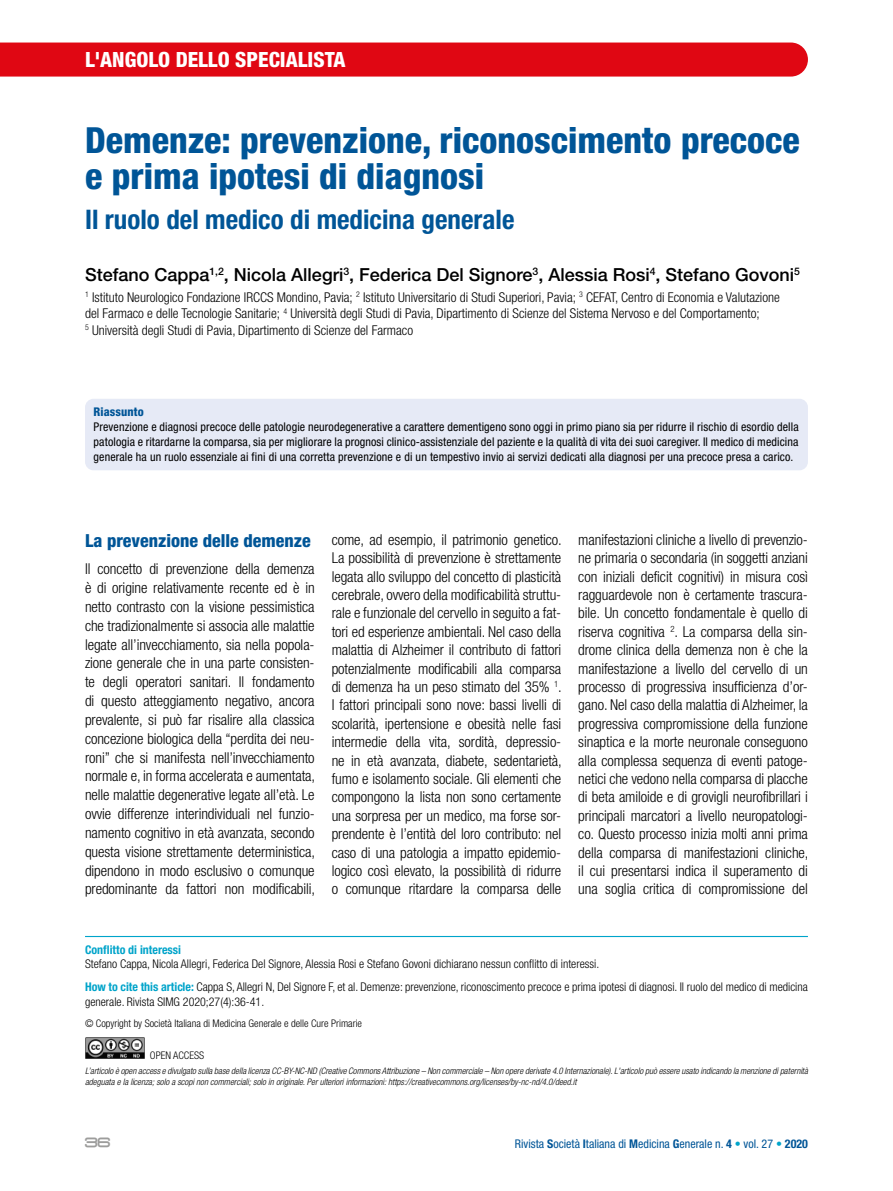
<style>
.page{position:relative;width:893px;height:1191px;background:#fff}
.page>*{position:absolute;margin:0;border:0;box-sizing:border-box;transform-origin:0 0}
.t1{font:800 condensed 36px/36px "Helvetica Neue LT Std";color:#005597}
.t2{font:700 condensed 27px "Helvetica Neue LT Std";color:#005597}
.t3{font:800 condensed 21px "Helvetica Neue LT Std";color:#fff}
.t4{font:500 18px "Helvetica Neue LT Std";color:#000}
.t5{font:800 condensed 18px "Helvetica Neue LT Std";color:#005597}
.t6{font:300 condensed 15px/18.5px "Helvetica Neue LT Std";letter-spacing:-.005em;color:#000;text-align:justify}
.t7{font:300 condensed 13.5px/16.5px "Helvetica Neue LT Std";color:#000}
.t8{font:13.5px "D3 Euronism Bold";color:#9d9d9c}
.t9{font:condensed 12px/15px "Helvetica Neue LT Std";letter-spacing:.01em;color:#000;text-align:justify}
.t10{font:300 condensed 12px/23px "Helvetica Neue LT Std";color:#000}
.t11{font:condensed 12px "Helvetica Neue LT Std";color:#005597}
.t12{font:700 condensed 12px "Helvetica Neue LT Std";color:#00a4ca}
.t13{font:800 condensed 12px "Helvetica Neue LT Std";letter-spacing:.01em;color:#005597}
.t14{font:300 condensed 10.5px "Helvetica Neue LT Std";color:#000}
.t15{font:italic 300 condensed 9px/10.8px "Helvetica Neue LT Std";color:#000}
.s1{font-weight:700;color:#00a4ca}
.s2{font-weight:700}
.s3{color:#00a4ca}
</style>
<div class="page">
<div style="left:0;top:43px;width:808px;height:34px;background:#e00713"></div>
<hr style="left:85px;top:936px;width:723px;height:1px;background:#00a4ca">
<img style="left:85px;top:1037px;width:60px;height:21px">
<div style="left:85px;top:399px;width:723px;height:71px;background:#e6eaf6;border-radius:9px"></div>
<h3 class="t3" style="left:85px;top:47px;width:262px">L'ANGOLO DELLO SPECIALISTA</h3>
<h1 class="t1" style="left:85px;top:122px;width:716px">Demenze: prevenzione, riconoscimento precoce e prima ipotesi di diagnosi</h1>
<h2 class="t2" style="left:85px;top:203px;width:431px">Il ruolo del medico di medicina generale</h2>
<p class="t4" style="left:85px;top:264px;width:716px">Stefano Cappa<sup>1,2</sup>, Nicola Allegri<sup>3</sup>, Federica Del Signore<sup>3</sup>, Alessia Rosi<sup>4</sup>, Stefano Govoni<sup>5</sup></p>
<p class="t7" style="left:85px;top:289px;width:696px"><sup>1</sup> Istituto Neurologico Fondazione IRCCS Mondino, Pavia; <sup>2</sup> Istituto Universitario di Studi Superiori, Pavia; <sup>3</sup> CEFAT, Centro di Economia e Valutazione del Farmaco e delle Tecnologie Sanitarie; <sup>4</sup> Università degli Studi di Pavia, Dipartimento di Scienze del Sistema Nervoso e del Comportamento;<br><sup>5</sup> Università degli Studi di Pavia, Dipartimento di Scienze del Farmaco</p>
<p class="t13" style="left:94px;top:404px;width:52px">Riassunto</p>
<p class="t9" style="left:94px;top:419px;width:707px">Prevenzione e diagnosi precoce delle patologie neurodegenerative a carattere dementigeno sono oggi in primo piano sia per ridurre il rischio di esordio della patologia e ritardarne la comparsa, sia per migliorare la prognosi clinico-assistenziale del paziente e la qualità di vita dei suoi caregiver. Il medico di medicina generale ha un ruolo essenziale ai fini di una corretta prevenzione e di un tempestivo invio ai servizi dedicati alla diagnosi per una precoce presa a carico.</p>
<p class="t5" style="left:85px;top:529px;width:227px">La prevenzione delle demenze</p>
<p class="t6" style="left:85px;top:559px;width:232px">Il concetto di prevenzione della demenza è di origine relativamente recente ed è in netto contrasto con la visione pessimistica che tradizionalmente si associa alle malattie legate all’invecchiamento, sia nella popola&shy;zione generale che in una parte consisten&shy;te degli operatori sanitari. Il fondamento di questo atteggiamento negativo, ancora prevalente, si può far risalire alla classica concezione biologica della “perdita dei neu&shy;roni” che si manifesta nell’invecchiamento normale e, in forma accelerata e aumentata, nelle malattie degenerative legate all’età. Le ovvie differenze interindividuali nel funzio&shy;namento cognitivo in età avanzata, secondo questa visione strettamente deterministica, dipendono in modo esclusivo o comunque predominante da fattori non modificabili,</p>
<p class="t6" style="left:332px;top:530px;width:232px">come, ad esempio, il patrimonio genetico.<br>La possibilità di prevenzione è strettamente legata allo sviluppo del concetto di plasticità cerebrale, ovvero della modificabilità struttu&shy;rale e funzionale del cervello in seguito a fat&shy;tori ed esperienze ambientali. Nel caso della malattia di Alzheimer il contributo di fattori potenzialmente modificabili alla comparsa di demenza ha un peso stimato del 35% <sup>1</sup>.<br>I fattori principali sono nove: bassi livelli di scolarità, ipertensione e obesità nelle fasi intermedie della vita, sordità, depressio&shy;ne in età avanzata, diabete, sedentarietà, fumo e isolamento sociale. Gli elementi che compongono la lista non sono certamente una sorpresa per un medico, ma forse sor&shy;prendente è l’entità del loro contributo: nel caso di una patologia a impatto epidemio&shy;logico così elevato, la possibilità di ridurre o comunque ritardare la comparsa delle</p>
<p class="t6" style="left:578px;top:530px;width:232px">manifestazioni cliniche a livello di prevenzio&shy;ne primaria o secondaria (in soggetti anziani con iniziali deficit cognitivi) in misura così ragguardevole non è certamente trascura&shy;bile. Un concetto fondamentale è quello di riserva cognitiva <sup>2</sup>. La comparsa della sin&shy;drome clinica della demenza non è che la manifestazione a livello del cervello di un processo di progressiva insufficienza d’or&shy;gano. Nel caso della malattia di Alzheimer, la progressiva compromissione della funzione sinaptica e la morte neuronale conseguono alla complessa sequenza di eventi patoge&shy;netici che vedono nella comparsa di placche di beta amiloide e di grovigli neurofibrillari i principali marcatori a livello neuropatologi&shy;co. Questo processo inizia molti anni prima della comparsa di manifestazioni cliniche, il cui presentarsi indica il superamento di una soglia critica di compromissione del</p>
<p class="t12" style="left:85px;top:942px;width:98px">Conflitto di interessi</p>
<p class="t10" style="left:85px;top:952px;width:724px">Stefano Cappa, Nicola Allegri, Federica Del Signore, Alessia Rosi e Stefano Govoni dichiarano nessun conflitto di interessi.<br><span class="s1">How to cite this article:</span> Cappa S, Allegri N, Del Signore F, et al. Demenze: prevenzione, riconoscimento precoce e prima ipotesi di diagnosi. Il ruolo del medico di medicina</p>
<p class="t10" style="left:85px;top:990px;width:181px">generale. Rivista SIMG 2020;27(4):36-41.</p>
<p class="t14" style="left:85px;top:1017px;width:279px">© Copyright by Società Italiana di Medicina Generale e delle Cure Primarie</p>
<p class="t14" style="left:150px;top:1049px;width:56px">OPEN ACCESS</p>
<p class="t15" style="left:85px;top:1065px;width:724px">L’articolo è open access e divulgato sulla base della licenza CC-BY-NC-ND (Creative Commons Attribuzione – Non commerciale – Non opere derivate 4.0 Internazionale). L'articolo può essere usato indicando la menzione di paternità adeguata e la licenza; solo a scopi non commerciali; solo in originale. Per ulteriori informazioni: https://creativecommons.org/licenses/by-nc-nd/4.0/deed.it</p>
<p class="t8" style="left:85px;top:1137px;width:27px">36</p>
<p class="t11" style="left:515px;top:1137px;width:294px">Rivista <span class="s2">S</span>ocietà <span class="s2">I</span>taliana di <span class="s2">M</span>edicina <span class="s2">G</span>enerale n. <span class="s2">4</span> <span class="s3">•</span> vol. 27 <span class="s3">•</span> <span class="s2">2020</span></p>
</div>
